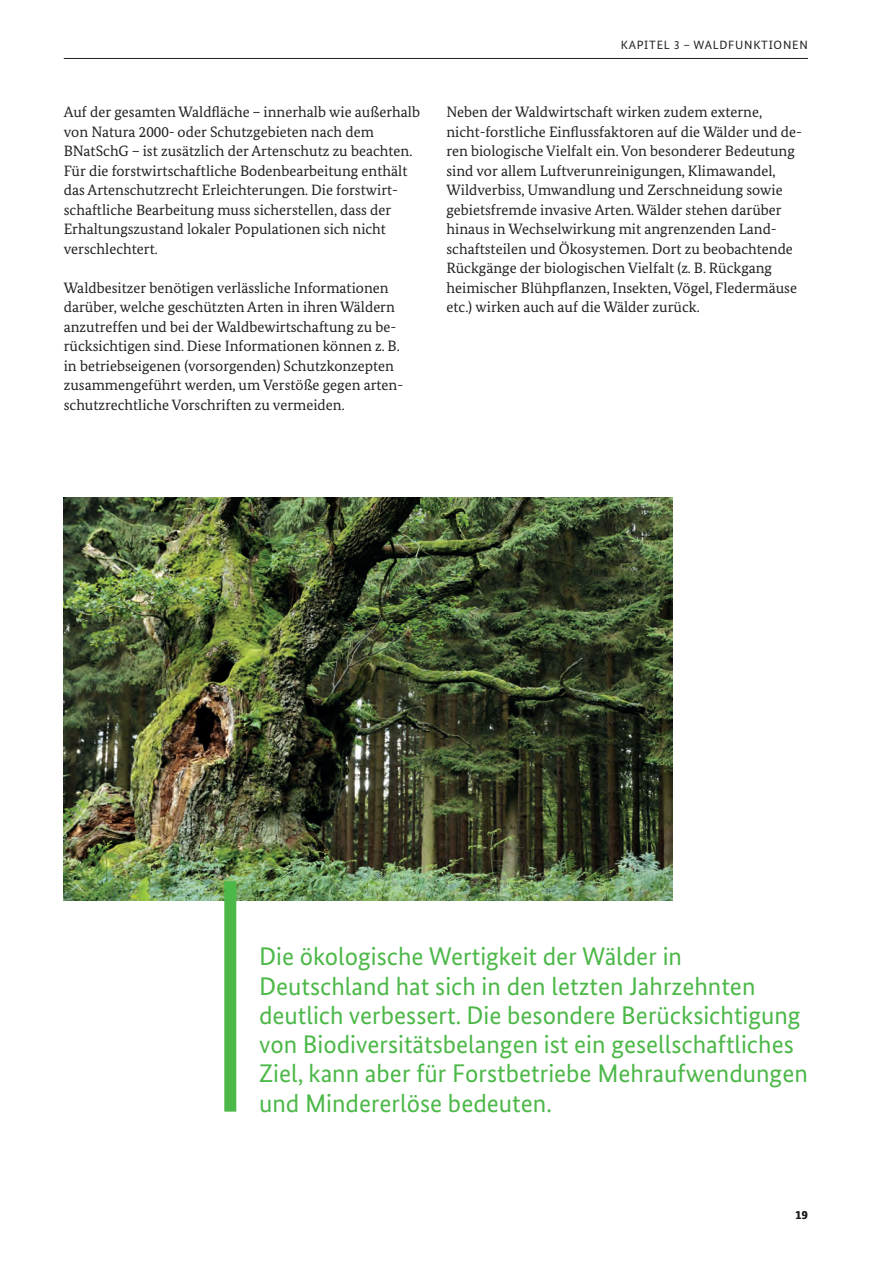
<style>
.page{position:relative;width:893px;height:1263px;background:#fff}
.page>*{position:absolute;margin:0;border:0;box-sizing:border-box;transform-origin:0 0}
.t1{font:25.5px/29.2px "Bundes Sans";color:#4cb848}
.t2{font:15px/19.5px "Bundes Serif";color:#231f20}
.t3{font:12px "Bundes Sans";letter-spacing:.06em;color:#231f20}
.t4{font:700 12px "Bundes Sans";color:#231f20}
</style>
<div class="page">
<hr style="left:64px;top:58px;width:744px;height:1px;background:#231f20">
<img style="left:64px;top:497px;width:609px;height:404px">
<div style="left:224px;top:881px;width:12px;height:231px;background:#4cb848"></div>
<p class="t2" style="left:64px;top:102px;width:358px">Auf der gesamten Waldfläche – innerhalb wie außerhalb von Natura 2000- oder Schutzgebieten nach dem BNatSchG – ist zusätzlich der Artenschutz zu beachten.<br>Für die forstwirtschaftliche Bodenbearbeitung enthält das Artenschutzrecht Erleichterungen. Die forstwirt&shy;schaftliche Bearbeitung muss sicherstellen, dass der Erhaltungszustand lokaler Populationen sich nicht verschlechtert.</p>
<p class="t2" style="left:64px;top:277px;width:341px">Waldbesitzer benötigen verlässliche Informationen darüber, welche geschützten Arten in ihren Wäldern anzutreffen und bei der Waldbewirtschaftung zu be&shy;rücksichtigen sind. Diese Informationen können z. B. in betriebseigenen (vorsorgenden) Schutzkonzepten zusammengeführt werden, um Verstöße gegen arten&shy;schutzrechtliche Vorschriften zu vermeiden.</p>
<p class="t3" style="left:621px;top:37px;width:189px">KAPITEL 3 – WALDFUNKTIONEN</p>
<p class="t2" style="left:446px;top:102px;width:357px">Neben der Waldwirtschaft wirken zudem externe, nicht-forstliche Einflussfaktoren auf die Wälder und de&shy;ren biologische Vielfalt ein. Von besonderer Bedeutung sind vor allem Luftverunreinigungen, Klimawandel, Wildverbiss, Umwandlung und Zerschneidung sowie gebietsfremde invasive Arten. Wälder stehen darüber hinaus in Wechselwirkung mit angrenzenden Land&shy;schaftsteilen und Ökosystemen. Dort zu beobachtende Rückgänge der biologischen Vielfalt (z. B. Rückgang heimischer Blühpflanzen, Insekten, Vögel, Fledermäuse etc.) wirken auch auf die Wälder zurück.</p>
<p class="t1" style="left:259px;top:942px;width:550px">Die ökologische Wertigkeit der Wälder in Deutschland hat sich in den letzten Jahrzehnten deutlich verbessert. Die besondere Berücksichtigung von Biodiversitätsbelangen ist ein gesellschaftliches Ziel, kann aber für Forstbetriebe Mehraufwendungen und Mindererlöse bedeuten.</p>
<p class="t4" style="left:795px;top:1207px;width:14px">19</p>
</div>
